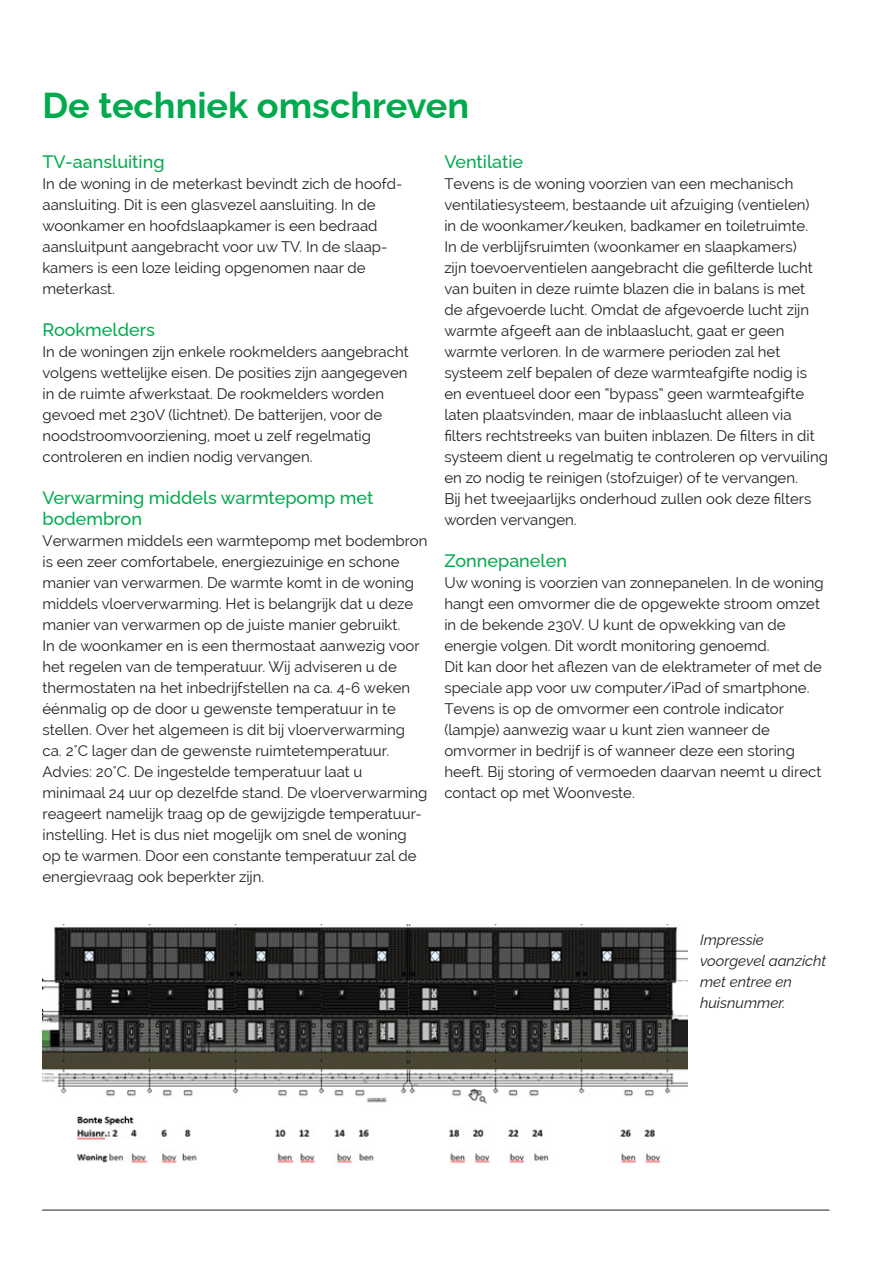
<style>
.page{position:relative;width:893px;height:1263px;background:#fff}
.page>*{position:absolute;margin:0;border:0;box-sizing:border-box;transform-origin:0 0}
.tk{font:700 36px "Raleway";color:#00ab4d}
.Subkop{font:500 18px/21px "Raleway";color:#00ab4d}
.plat{font:15px/21px "Raleway";color:#231f20}
.plat-2{font:italic 15px/21px "Raleway";color:#231f20}
</style>
<div class="page">
<hr style="left:42px;top:1210px;width:787px;height:1px;background:#231f20">
<img style="left:43px;top:924px;width:644px;height:239px">
<p class="tk" style="left:43px;top:76px;width:428px">De techniek omschreven</p>
<p class="Subkop" style="left:43px;top:149px;width:124px">TV-aansluiting</p>
<p class="plat" style="left:43px;top:173px;width:362px">In de woning in de meterkast bevindt zich de hoofd&shy;aansluiting. Dit is een glasvezel aansluiting. In de woonkamer en hoofdslaapkamer is een bedraad</p>
<p class="plat" style="left:43px;top:236px;width:346px">aansluitpunt aangebracht voor uw TV. In de slaap&shy;kamers is een loze leiding opgenomen naar de meterkast.</p>
<p class="Subkop" style="left:43px;top:317px;width:114px">Rookmelders</p>
<p class="plat" style="left:43px;top:341px;width:368px">In de woningen zijn enkele rookmelders aangebracht</p>
<p class="plat" style="left:43px;top:362px;width:367px">volgens wettelijke eisen. De posities zijn aangegeven</p>
<p class="plat" style="left:43px;top:383px;width:343px">in de ruimte afwerkstaat. De rookmelders worden gevoed met 230V (lichtnet). De batterijen, voor de noodstroomvoorziening, moet u zelf regelmatig controleren en indien nodig vervangen.</p>
<p class="Subkop" style="left:43px;top:485px;width:332px">Verwarming middels warmtepomp met bodembron</p>
<p class="plat" style="left:43px;top:530px;width:386px">Verwarmen middels een warmtepomp met bodembron</p>
<p class="plat" style="left:43px;top:551px;width:359px">is een zeer comfortabele, energiezuinige en schone</p>
<p class="plat" style="left:43px;top:572px;width:373px">manier van verwarmen. De warmte komt in de woning</p>
<p class="plat" style="left:43px;top:593px;width:372px">middels vloerverwarming. Het is belangrijk dat u deze</p>
<p class="plat" style="left:43px;top:614px;width:359px">manier van verwarmen op de juiste manier gebruikt.</p>
<p class="plat" style="left:43px;top:635px;width:379px">In de woonkamer en is een thermostaat aanwezig voor</p>
<p class="plat" style="left:43px;top:656px;width:356px">het regelen van de temperatuur. Wij adviseren u de</p>
<p class="plat" style="left:43px;top:677px;width:369px">thermostaten na het inbedrijfstellen na ca. 4-6 weken</p>
<p class="plat" style="left:43px;top:698px;width:355px">éénmalig op de door u gewenste temperatuur in te</p>
<p class="plat" style="left:43px;top:719px;width:364px">stellen. Over het algemeen is dit bij vloerverwarming</p>
<p class="plat" style="left:43px;top:740px;width:348px">ca. 2°C lager dan de gewenste ruimtetemperatuur.</p>
<p class="plat" style="left:43px;top:761px;width:322px">Advies: 20°C. De ingestelde temperatuur laat u</p>
<p class="plat" style="left:43px;top:782px;width:386px">minimaal 24 uur op dezelfde stand. De vloerverwarming</p>
<p class="plat" style="left:43px;top:803px;width:381px">reageert namelijk traag op de gewijzigde temperatuur&shy;instelling. Het is dus niet mogelijk om snel de woning</p>
<p class="plat" style="left:43px;top:845px;width:376px">op te warmen. Door een constante temperatuur zal de energievraag ook beperkter zijn.</p>
<p class="Subkop" style="left:444px;top:149px;width:80px">Ventilatie</p>
<p class="plat" style="left:444px;top:173px;width:351px">Tevens is de woning voorzien van een mechanisch</p>
<p class="plat" style="left:444px;top:194px;width:367px">ventilatiesysteem, bestaande uit afzuiging (ventielen)</p>
<p class="plat" style="left:444px;top:215px;width:365px">in de woonkamer/keuken, badkamer en toiletruimte.</p>
<p class="plat" style="left:444px;top:236px;width:354px">In de verblijfsruimten (woonkamer en slaapkamers)</p>
<p class="plat" style="left:444px;top:257px;width:385px">zijn toevoerventielen aangebracht die gefilterde lucht van buiten in deze ruimte blazen die in balans is met<br>de afgevoerde lucht. Omdat de afgevoerde lucht zijn warmte afgeeft aan de inblaaslucht, gaat er geen warmte verloren. In de warmere perioden zal het systeem zelf bepalen of deze warmteafgifte nodig is en eventueel door een “bypass” geen warmteafgifte laten plaatsvinden, maar de inblaaslucht alleen via filters rechtstreeks van buiten inblazen. De filters in dit systeem dient u regelmatig te controleren op vervuiling en zo nodig te reinigen (stofzuiger) of te vervangen.<br>Bij het tweejaarlijks onderhoud zullen ook deze filters worden vervangen.</p>
<p class="Subkop" style="left:444px;top:548px;width:124px">Zonnepanelen</p>
<p class="plat" style="left:444px;top:572px;width:381px">Uw woning is voorzien van zonnepanelen. In de woning hangt een omvormer die de opgewekte stroom omzet in de bekende 230V. U kunt de opwekking van de energie volgen. Dit wordt monitoring genoemd.</p>
<p class="plat" style="left:444px;top:656px;width:379px">Dit kan door het aflezen van de elektrameter of met de speciale app voor uw computer/iPad of smartphone.<br>Tevens is op de omvormer een controle indicator (lampje) aanwezig waar u kunt zien wanneer de omvormer in bedrijf is of wanneer deze een storing heeft. Bij storing of vermoeden daarvan neemt u direct contact op met Woonveste.</p>
<p class="plat-2" style="left:700px;top:928px;width:128px">Impressie voorgevel aanzicht met entree en huisnummer.</p>
</div>
